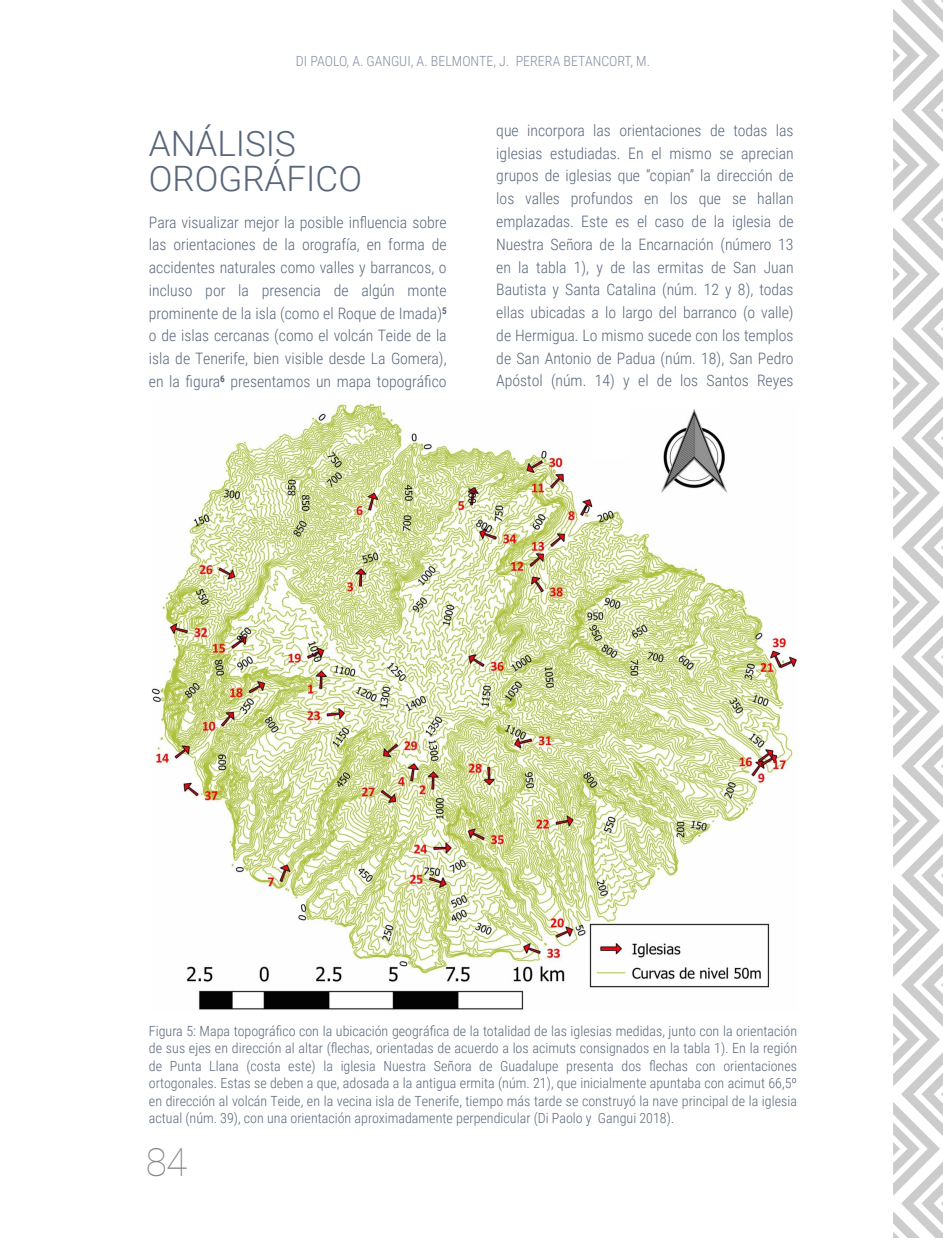
<style>
.page{position:relative;width:943px;height:1241px;background:#fff}
.page>*{position:absolute;margin:0;border:0;box-sizing:border-box;transform-origin:0 0}
.t1{font:100 38.5px "Roboto";color:#828281}
.t2{font:300 35px/35px "Roboto";color:#59667a}
.t3{font:300 15.75px/22.8px "Roboto Condensed";color:#59667a;text-align:justify}
.t4{font:300 14px/17.5px "Roboto Condensed";color:#59667a;text-align:justify}
.t5{font:300 14px "Roboto Condensed";color:#838fa2}
</style>
<div class="page">
<div style="left:893px;top:1px;width:50px;height:1235px;background:#bfbfbf;opacity:.2"></div>
<img style="left:151px;top:403px;width:646px;height:607px">
<p class="t5" style="left:296px;top:51px;width:356px">DI PAOLO, A. GANGUI, A. BELMONTE, J. PERERA BETANCORT, M.</p>
<h2 class="t2" style="left:149px;top:125px;width:215px">ANÁLISIS<br>OROGRÁFICO</h2>
<p class="t3" style="left:149px;top:210px;width:299px">Para visualizar mejor la posible influencia sobre las orientaciones de la orografía, en forma de accidentes naturales como valles y barrancos, o incluso por la presencia de algún monte prominente de la isla (como el Roque de Imada)<sup>5 </sup>o de islas cercanas (como el volcán Teide de la isla de Tenerife, bien visible desde La Gomera), en la figura<sup>6</sup> presentamos un mapa topográfico</p>
<p class="t3" style="left:496px;top:118px;width:299px">que incorpora las orientaciones de todas las iglesias estudiadas. En el mismo se aprecian grupos de iglesias que “copian” la dirección de los valles profundos en los que se hallan emplazadas. Este es el caso de la iglesia de Nuestra Señora de la Encarnación (número 13 en la tabla 1), y de las ermitas de San Juan Bautista y Santa Catalina (núm. 12 y 8), todas ellas ubicadas a lo largo del barranco (o valle) de Hermigua. Lo mismo sucede con los templos de San Antonio de Padua (núm. 18), San Pedro Apóstol (núm. 14) y el de los Santos Reyes</p>
<p class="t4" style="left:149px;top:1021px;width:649px">Figura 5: Mapa topográfico con la ubicación geográfica de la totalidad de las iglesias medidas, junto con la orientación de sus ejes en dirección al altar (flechas, orientadas de acuerdo a los acimuts consignados en la tabla 1). En la región de Punta Llana (costa este) la iglesia Nuestra Señora de Guadalupe presenta dos flechas con orientaciones ortogonales. Estas se deben a que, adosada a la antigua ermita (núm. 21), que inicialmente apuntaba con acimut 66,5º en dirección al volcán Teide, en la vecina isla de Tenerife, tiempo más tarde se construyó la nave principal de la iglesia actual (núm. 39), con una orientación aproximadamente perpendicular (Di Paolo y Gangui 2018).</p>
<h1 class="t1" style="left:146px;top:1134px;width:43px">84</h1>
</div>
